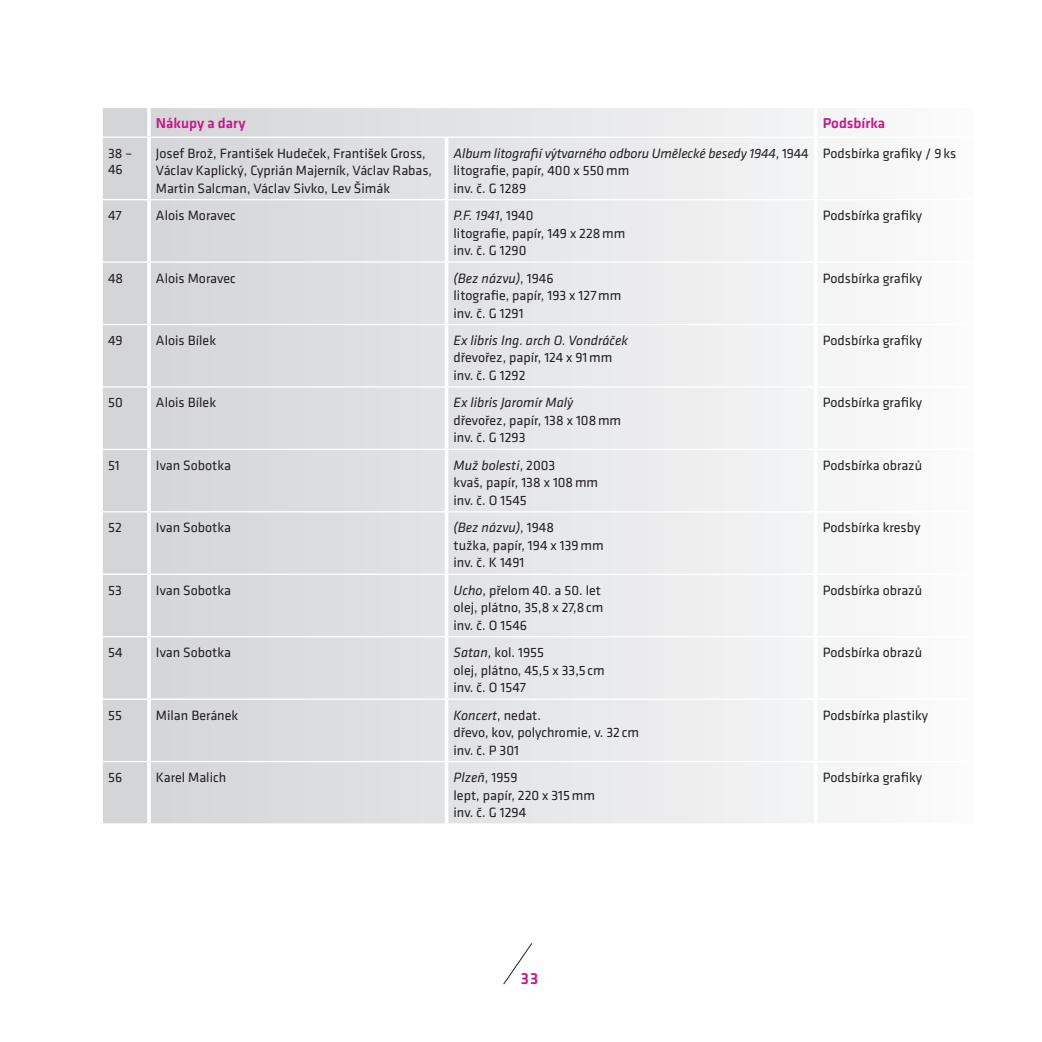
<style>
.page{position:relative;width:1042px;height:1042px;background:#fff}
.page>*{position:absolute;margin:0;border:0;box-sizing:border-box;transform-origin:0 0}
.t1{font:500 16.62px "Klavika Basic";color:#ca138c}
.t2{font:500 14.88px "Klavika Basic";color:#ca138c}
.t3{font:14px/17.5px "Klavika Basic";color:#231f20}
.t4{font:italic 14px "Klavika Basic";color:#231f20}
.s1{font-style:normal}
.s2{font-style:italic}
</style>
<div class="page">
<svg style="left:103px;top:108px;width:736px;height:715px"></svg>
<hr style="left:147px;top:108px;width:4px;height:29px;background:#f5f5f5">
<hr style="left:814px;top:108px;width:3px;height:29px;background:#fff">
<hr style="left:147px;top:138px;width:4px;height:61px;background:#fff">
<hr style="left:445px;top:138px;width:3px;height:61px;background:#fff">
<hr style="left:814px;top:138px;width:3px;height:61px;background:#fff">
<hr style="left:147px;top:200px;width:4px;height:61px;background:#f5f5f5">
<hr style="left:445px;top:200px;width:3px;height:61px;background:#fff">
<hr style="left:814px;top:200px;width:3px;height:61px;background:#fff">
<hr style="left:147px;top:263px;width:4px;height:61px;background:#f7f7f7">
<hr style="left:445px;top:263px;width:3px;height:61px;background:#fff">
<hr style="left:814px;top:263px;width:3px;height:61px;background:#fff">
<hr style="left:147px;top:325px;width:4px;height:61px;background:#f6f6f6">
<hr style="left:445px;top:325px;width:3px;height:61px;background:#fff">
<hr style="left:814px;top:325px;width:3px;height:61px;background:#fff">
<hr style="left:147px;top:388px;width:4px;height:61px;background:#f5f5f5">
<hr style="left:445px;top:388px;width:3px;height:61px;background:#fff">
<hr style="left:814px;top:388px;width:3px;height:61px;background:#fff">
<hr style="left:147px;top:450px;width:4px;height:61px;background:#f8f8f8">
<hr style="left:445px;top:450px;width:3px;height:61px;background:#fff">
<hr style="left:814px;top:450px;width:3px;height:61px;background:#fff">
<hr style="left:147px;top:512px;width:4px;height:61px;background:#f5f5f5">
<hr style="left:445px;top:512px;width:3px;height:61px;background:#fff">
<hr style="left:814px;top:512px;width:3px;height:61px;background:#fff">
<hr style="left:147px;top:575px;width:4px;height:61px;background:#fff">
<hr style="left:445px;top:575px;width:3px;height:61px;background:#fff">
<hr style="left:814px;top:575px;width:3px;height:61px;background:#fff">
<hr style="left:147px;top:637px;width:4px;height:61px;background:#f5f5f5">
<hr style="left:445px;top:637px;width:3px;height:61px;background:#fff">
<hr style="left:814px;top:637px;width:3px;height:61px;background:#fff">
<hr style="left:147px;top:700px;width:4px;height:61px;background:#f8f8f8">
<hr style="left:445px;top:700px;width:3px;height:61px;background:#fff">
<hr style="left:814px;top:700px;width:3px;height:61px;background:#fff">
<hr style="left:147px;top:762px;width:4px;height:61px;background:#f5f5f6">
<hr style="left:445px;top:762px;width:3px;height:61px;background:#fff">
<hr style="left:814px;top:762px;width:3px;height:61px;background:#fff">
<hr style="left:103px;top:137px;width:46px;height:1px;background:#fff">
<hr style="left:149px;top:137px;width:297px;height:1px;background:#fff">
<hr style="left:446px;top:137px;width:370px;height:1px;background:#fff">
<hr style="left:816px;top:137px;width:158px;height:1px;background:#fff">
<hr style="left:103px;top:199px;width:46px;height:1px;background:#fff">
<hr style="left:149px;top:199px;width:297px;height:1px;background:#fff">
<hr style="left:446px;top:199px;width:370px;height:1px;background:#fff">
<hr style="left:816px;top:199px;width:158px;height:1px;background:#fff">
<hr style="left:103px;top:261px;width:46px;height:2px;background:#fff">
<hr style="left:149px;top:261px;width:297px;height:2px;background:#fff">
<hr style="left:446px;top:261px;width:370px;height:2px;background:#fff">
<hr style="left:816px;top:261px;width:158px;height:2px;background:#fff">
<hr style="left:103px;top:324px;width:46px;height:1px;background:#fff">
<hr style="left:149px;top:324px;width:297px;height:1px;background:#fff">
<hr style="left:446px;top:324px;width:370px;height:1px;background:#fff">
<hr style="left:816px;top:324px;width:158px;height:1px;background:#fff">
<hr style="left:103px;top:386px;width:46px;height:2px;background:#fff">
<hr style="left:149px;top:386px;width:297px;height:2px;background:#fff">
<hr style="left:446px;top:386px;width:370px;height:2px;background:#fff">
<hr style="left:816px;top:386px;width:158px;height:2px;background:#fff">
<hr style="left:103px;top:449px;width:46px;height:1px;background:#fff">
<hr style="left:149px;top:449px;width:297px;height:1px;background:#fff">
<hr style="left:446px;top:449px;width:370px;height:1px;background:#fff">
<hr style="left:816px;top:449px;width:158px;height:1px;background:#fff">
<hr style="left:103px;top:511px;width:46px;height:1px;background:#fff">
<hr style="left:149px;top:511px;width:297px;height:1px;background:#fff">
<hr style="left:446px;top:511px;width:370px;height:1px;background:#fff">
<hr style="left:816px;top:511px;width:158px;height:1px;background:#fff">
<hr style="left:103px;top:573px;width:46px;height:2px;background:#fff">
<hr style="left:149px;top:573px;width:297px;height:2px;background:#fff">
<hr style="left:446px;top:573px;width:370px;height:2px;background:#fff">
<hr style="left:816px;top:573px;width:158px;height:2px;background:#fff">
<hr style="left:103px;top:636px;width:46px;height:1px;background:#fff">
<hr style="left:149px;top:636px;width:297px;height:1px;background:#fff">
<hr style="left:446px;top:636px;width:370px;height:1px;background:#fff">
<hr style="left:816px;top:636px;width:158px;height:1px;background:#fff">
<hr style="left:103px;top:698px;width:46px;height:2px;background:#fff">
<hr style="left:149px;top:698px;width:297px;height:2px;background:#fff">
<hr style="left:446px;top:698px;width:370px;height:2px;background:#fff">
<hr style="left:816px;top:698px;width:158px;height:2px;background:#fff">
<hr style="left:103px;top:761px;width:46px;height:1px;background:#fff">
<hr style="left:149px;top:761px;width:297px;height:1px;background:#fff">
<hr style="left:446px;top:761px;width:370px;height:1px;background:#fff">
<hr style="left:816px;top:761px;width:158px;height:1px;background:#fff">
<svg style="left:503px;top:943px;width:30px;height:42px"></svg>
<p class="t2" style="left:156px;top:113px;width:91px">Nákupy a dary</p>
<p class="t2" style="left:823px;top:113px;width:64px">Podsbírka</p>
<p class="t3" style="left:108px;top:144px;width:26px;line-height:16.8px">38 –<br>46</p>
<p class="t3" style="left:156px;top:144px;width:278px">Josef Brož, František Hudeček, František Gross,<br>Václav Kaplický, Cyprián Majerník, Václav Rabas,<br>Martin Salcman, Václav Sivko, Lev Šimák</p>
<p class="t4" style="left:453px;top:144px;width:357px">Album litografií výtvarného odboru Umělecké besedy 1944<span class="s1">, 1944</span></p>
<p class="t3" style="left:453px;top:161px;width:177px">litografie, papír, 400 x 550mm</p>
<p class="t3" style="left:453px;top:179px;width:74px">inv. č. G 1289</p>
<p class="t3" style="left:108px;top:206px;width:15px">47</p>
<p class="t3" style="left:156px;top:206px;width:81px">Alois Moravec</p>
<p class="t4" style="left:453px;top:207px;width:81px">P.F. 1941<span class="s1">, 1940</span></p>
<p class="t3" style="left:453px;top:224px;width:173px">litografie, papír, 149 x 228mm</p>
<p class="t3" style="left:453px;top:241px;width:74px">inv. č. G 1290</p>
<p class="t3" style="left:108px;top:269px;width:17px">48</p>
<p class="t3" style="left:156px;top:269px;width:81px">Alois Moravec</p>
<p class="t4" style="left:453px;top:269px;width:102px">(Bez názvu)<span class="s1">, 1946</span></p>
<p class="t3" style="left:453px;top:286px;width:169px">litografie, papír, 193 x 127mm</p>
<p class="t3" style="left:453px;top:304px;width:72px">inv. č. G 1291</p>
<p class="t3" style="left:108px;top:331px;width:16px">49</p>
<p class="t3" style="left:156px;top:331px;width:62px">Alois Bílek</p>
<p class="t4" style="left:453px;top:331px;width:176px">Ex libris Ing. arch O. Vondráček</p>
<p class="t3" style="left:453px;top:349px;width:160px">dřevořez, papír, 124 x 91mm</p>
<p class="t3" style="left:453px;top:366px;width:73px">inv. č. G 1292</p>
<p class="t3" style="left:108px;top:393px;width:16px">50</p>
<p class="t3" style="left:156px;top:393px;width:62px">Alois Bílek</p>
<p class="t4" style="left:453px;top:394px;width:121px">Ex libris Jaromír Malý</p>
<p class="t3" style="left:453px;top:411px;width:169px">dřevořez, papír, 138 x 108mm</p>
<p class="t3" style="left:453px;top:428px;width:73px">inv. č. G 1293</p>
<p class="t3" style="left:108px;top:456px;width:13px">51</p>
<p class="t3" style="left:156px;top:456px;width:77px">Ivan Sobotka</p>
<p class="t4" style="left:453px;top:456px;width:103px">Muž bolesti<span class="s1">, 2003</span></p>
<p class="t3" style="left:453px;top:473px;width:146px">kvaš, papír, 138 x 108mm</p>
<p class="t3" style="left:453px;top:491px;width:75px">inv. č. O 1545</p>
<p class="t3" style="left:108px;top:518px;width:15px">52</p>
<p class="t3" style="left:156px;top:518px;width:77px">Ivan Sobotka</p>
<p class="t4" style="left:453px;top:519px;width:102px">(Bez názvu)<span class="s1">, 1948</span></p>
<p class="t3" style="left:453px;top:536px;width:152px">tužka, papír, 194 x 139mm</p>
<p class="t3" style="left:453px;top:553px;width:72px">inv. č. K 1491</p>
<p class="t3" style="left:108px;top:581px;width:15px">53</p>
<p class="t3" style="left:156px;top:581px;width:77px">Ivan Sobotka</p>
<p class="t3" style="left:453px;top:581px;width:149px"><span class="s2">Ucho</span>, přelom 40. a 50. let</p>
<p class="t3" style="left:453px;top:598px;width:151px">olej, plátno, 35,8 x 27,8cm</p>
<p class="t3" style="left:453px;top:616px;width:75px">inv. č. O 1546</p>
<p class="t3" style="left:108px;top:643px;width:16px">54</p>
<p class="t3" style="left:156px;top:643px;width:77px">Ivan Sobotka</p>
<p class="t3" style="left:453px;top:643px;width:92px"><span class="s2">Satan</span>, kol. 1955</p>
<p class="t3" style="left:453px;top:661px;width:153px">olej, plátno, 45,5 x 33,5 cm</p>
<p class="t3" style="left:453px;top:678px;width:74px">inv. č. O 1547</p>
<p class="t3" style="left:108px;top:706px;width:15px">55</p>
<p class="t3" style="left:156px;top:706px;width:84px">Milan Beránek</p>
<p class="t4" style="left:453px;top:706px;width:89px">Koncert<span class="s1">, nedat.</span></p>
<p class="t3" style="left:453px;top:723px;width:187px">dřevo, kov, polychromie, v. 32 cm</p>
<p class="t3" style="left:453px;top:741px;width:67px">inv. č. P 301</p>
<p class="t3" style="left:108px;top:768px;width:16px">56</p>
<p class="t3" style="left:156px;top:768px;width:72px">Karel Malich</p>
<p class="t4" style="left:453px;top:768px;width:65px">Plzeň<span class="s1">, 1959</span></p>
<p class="t3" style="left:453px;top:785px;width:143px">lept, papír, 220 x 315mm</p>
<p class="t3" style="left:453px;top:803px;width:74px">inv. č. G 1294</p>
<p class="t3" style="left:823px;top:144px;width:135px">Podsbírka grafiky / 9ks</p>
<p class="t3" style="left:823px;top:206px;width:101px">Podsbírka grafiky</p>
<p class="t3" style="left:823px;top:269px;width:101px">Podsbírka grafiky</p>
<p class="t3" style="left:823px;top:331px;width:101px">Podsbírka grafiky</p>
<p class="t3" style="left:823px;top:393px;width:101px">Podsbírka grafiky</p>
<p class="t3" style="left:823px;top:456px;width:101px">Podsbírka obrazů</p>
<p class="t3" style="left:823px;top:518px;width:99px">Podsbírka kresby</p>
<p class="t3" style="left:823px;top:581px;width:101px">Podsbírka obrazů</p>
<p class="t3" style="left:823px;top:643px;width:101px">Podsbírka obrazů</p>
<p class="t3" style="left:823px;top:706px;width:107px">Podsbírka plastiky</p>
<p class="t3" style="left:823px;top:768px;width:101px">Podsbírka grafiky</p>
<p class="t1" style="left:521px;top:967px;width:19px">33</p>
</div>
